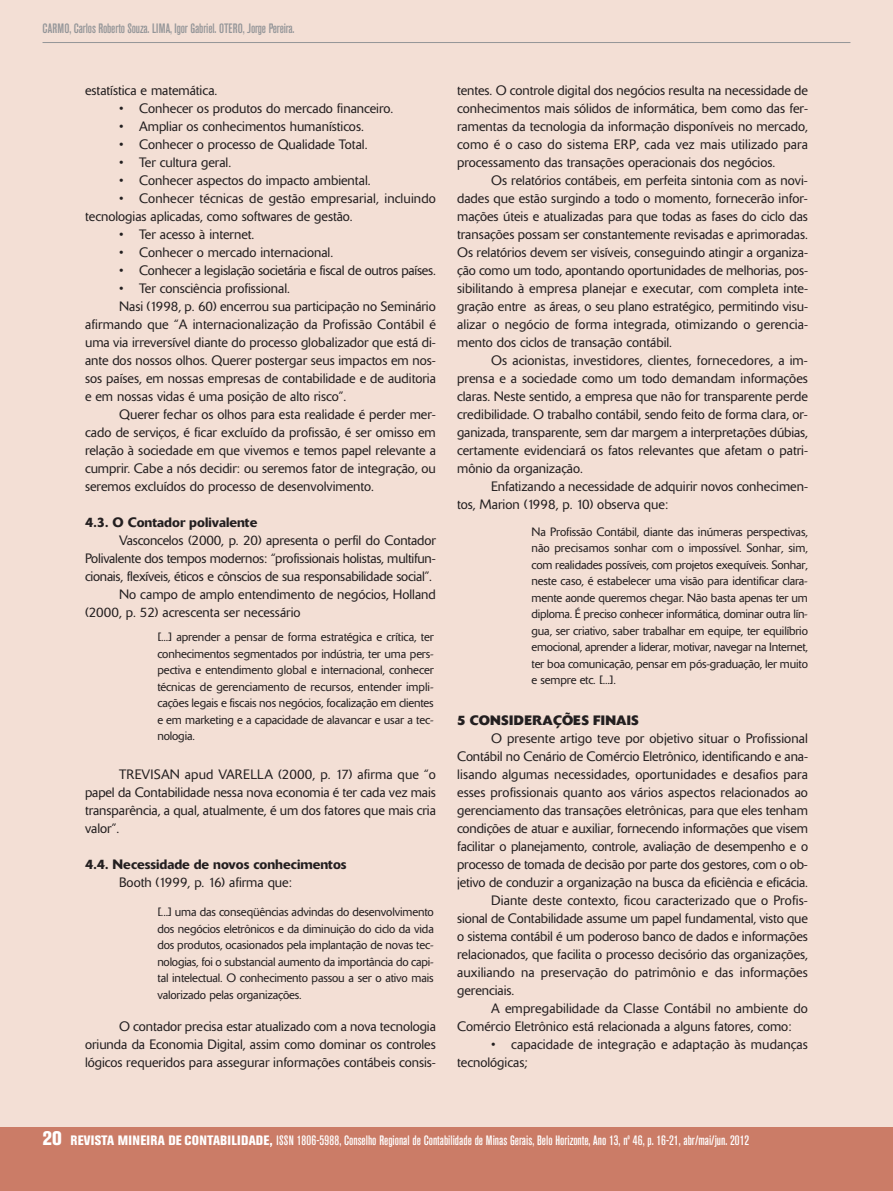
<style>
.page{position:relative;width:893px;height:1191px;background:#f3dfd5}
.page>*{position:absolute;margin:0;border:0;box-sizing:border-box;transform-origin:0 0}
.t1{font:300 13.5px/18px "Delta";color:#231f20;text-align:justify}
.t2{font:500 condensed 13.5px "Akzidenz Grotesk BE";color:#fff}
.t3{font:500 condensed 13.5px "Akzidenz Grotesk BE";letter-spacing:-.01em;color:#939598}
.t4{font:500 13.5px "Delta";color:#231f20}
.t5{font:700 13.5px "Delta";letter-spacing:.02em;color:#231f20}
.t6{font:300 12px/16.5px "Delta";letter-spacing:-.01em;color:#231f20;text-align:justify}
.s1{font-weight:800;font-size:19.5px}
.s2{font-weight:800}
</style>
<div class="page">
<div style="left:0;top:1127px;width:893px;height:64px;background:#cb7c67"></div>
<hr style="left:43px;top:42px;width:807px;height:1px;background:#939598">
<p class="t3" style="left:43px;top:23px;width:254px">CARMO, Carlos Roberto Souza. LIMA, Igor Gabriel. OTERO, Jorge Pereira.</p>
<p class="t1" style="left:85px;top:82px;width:134px">estatística e matemática.</p>
<p class="t1" style="left:119px;top:100px;width:276px">• Conhecer os produtos do mercado financeiro.</p>
<p class="t1" style="left:119px;top:118px;width:246px">• Ampliar os conhecimentos humanísticos.</p>
<p class="t1" style="left:119px;top:136px;width:250px">• Conhecer o processo de Qualidade Total.</p>
<p class="t1" style="left:119px;top:154px;width:114px">• Ter cultura geral.</p>
<p class="t1" style="left:119px;top:172px;width:253px">• Conhecer aspectos do impacto ambiental.</p>
<p class="t1" style="left:85px;top:190px;width:352px;text-indent:34px">• Conhecer técnicas de gestão empresarial, incluindo tecnologias aplicadas, como softwares de gestão.</p>
<p class="t1" style="left:119px;top:226px;width:137px">• Ter acesso à internet.</p>
<p class="t1" style="left:119px;top:244px;width:216px">• Conhecer o mercado internacional.</p>
<p class="t1" style="left:119px;top:262px;width:318px">• Conhecer a legislação societária e fiscal de outros países.</p>
<p class="t1" style="left:119px;top:280px;width:172px">• Ter consciência profissional.</p>
<p class="t1" style="left:119px;top:298px;width:318px">Nasi (1998, p. 60) encerrou sua participação no Seminário</p>
<p class="t1" style="left:85px;top:316px;width:352px">afirmando que “A internacionalização da Profissão Contábil é</p>
<p class="t1" style="left:85px;top:334px;width:352px">uma via irreversível diante do processo globalizador que está di-</p>
<p class="t1" style="left:85px;top:352px;width:352px">ante dos nossos olhos. Querer postergar seus impactos em nos-</p>
<p class="t1" style="left:85px;top:370px;width:352px">sos países, em nossas empresas de contabilidade e de auditoria</p>
<p class="t1" style="left:85px;top:388px;width:263px">e em nossas vidas é uma posição de alto risco”.</p>
<p class="t1" style="left:119px;top:406px;width:318px">Querer fechar os olhos para esta realidade é perder mer-</p>
<p class="t1" style="left:85px;top:424px;width:352px">cado de serviços, é ficar excluído da profissão, é ser omisso em</p>
<p class="t1" style="left:85px;top:442px;width:352px">relação à sociedade em que vivemos e temos papel relevante a</p>
<p class="t1" style="left:85px;top:460px;width:352px">cumprir. Cabe a nós decidir: ou seremos fator de integração, ou</p>
<p class="t1" style="left:85px;top:478px;width:290px">seremos excluídos do processo de desenvolvimento.</p>
<p class="t4" style="left:85px;top:517px;width:174px">4.3. O Contador polivalente</p>
<p class="t1" style="left:119px;top:532px;width:318px">Vasconcelos (2000, p. 20) apresenta o perfil do Contador</p>
<p class="t1" style="left:85px;top:550px;width:352px">Polivalente dos tempos modernos: “profissionais holistas, multifun-</p>
<p class="t1" style="left:85px;top:568px;width:349px">cionais, flexíveis, éticos e cônscios de sua responsabilidade social”.</p>
<p class="t1" style="left:119px;top:586px;width:318px">No campo de amplo entendimento de negócios, Holland</p>
<p class="t1" style="left:85px;top:604px;width:217px">(2000, p. 52) acrescenta ser necessário</p>
<p class="t6" style="left:157px;top:630px;width:278px">[...] aprender a pensar de forma estratégica e crítica, ter conhecimentos segmentados por indústria, ter uma pers&shy;pectiva e entendimento global e internacional, conhecer técnicas de gerenciamento de recursos, entender impli&shy;cações legais e fiscais nos negócios, focalização em clientes e em marketing e a capacidade de alavancar e usar a tec&shy;nologia.</p>
<p class="t1" style="left:85px;top:766px;width:352px;text-indent:34px">TREVISAN apud VARELLA (2000, p. 17) afirma que “o papel da Contabilidade nessa nova economia é ter cada vez mais transparência, a qual, atualmente, é um dos fatores que mais cria valor”.</p>
<p class="t4" style="left:85px;top:859px;width:263px">4.4. Necessidade de novos conhecimentos</p>
<p class="t1" style="left:119px;top:874px;width:175px">Booth (1999, p. 16) afirma que:</p>
<p class="t6" style="left:157px;top:905px;width:278px">[...] uma das conseqüências advindas do desenvolvimento dos negócios eletrônicos e da diminuição do ciclo da vida dos produtos, ocasionados pela implantação de novas tec&shy;nologias, foi o substancial aumento da importância do capi&shy;tal intelectual. O conhecimento passou a ser o ativo mais valorizado pelas organizações.</p>
<p class="t1" style="left:85px;top:1018px;width:352px;text-indent:34px">O contador precisa estar atualizado com a nova tecnologia oriunda da Economia Digital, assim como dominar os controles lógicos requeridos para assegurar informações contábeis consis-</p>
<p class="t1" style="left:457px;top:82px;width:352px">tentes. O controle digital dos negócios resulta na necessidade de conhecimentos mais sólidos de informática, bem como das fer&shy;ramentas da tecnologia da informação disponíveis no mercado, como é o caso do sistema ERP, cada vez mais utilizado para processamento das transações operacionais dos negócios.</p>
<p class="t1" style="left:457px;top:172px;width:352px;text-indent:34px">Os relatórios contábeis, em perfeita sintonia com as novi&shy;dades que estão surgindo a todo o momento, fornecerão infor&shy;mações úteis e atualizadas para que todas as fases do ciclo das transações possam ser constantemente revisadas e aprimoradas.<br>Os relatórios devem ser visíveis, conseguindo atingir a organiza&shy;ção como um todo, apontando oportunidades de melhorias, pos&shy;sibilitando à empresa planejar e executar, com completa inte&shy;gração entre as áreas, o seu plano estratégico, permitindo visu&shy;alizar o negócio de forma integrada, otimizando o gerencia&shy;mento dos ciclos de transação contábil.</p>
<p class="t1" style="left:457px;top:352px;width:352px;text-indent:34px">Os acionistas, investidores, clientes, fornecedores, a im&shy;prensa e a sociedade como um todo demandam informações claras. Neste sentido, a empresa que não for transparente perde credibilidade. O trabalho contábil, sendo feito de forma clara, or&shy;ganizada, transparente, sem dar margem a interpretações dúbias, certamente evidenciará os fatos relevantes que afetam o patri&shy;mônio da organização.</p>
<p class="t1" style="left:457px;top:478px;width:352px;text-indent:34px">Enfatizando a necessidade de adquirir novos conhecimen&shy;tos, Marion (1998, p. 10) observa que:</p>
<p class="t6" style="left:531px;top:525px;width:278px">Na Profissão Contábil, diante das inúmeras perspectivas, não precisamos sonhar com o impossível. Sonhar, sim, com realidades possíveis, com projetos exequíveis. Sonhar, neste caso, é estabelecer uma visão para identificar clara&shy;mente aonde queremos chegar. Não basta apenas ter um diploma. É preciso conhecer informática, dominar outra lín&shy;gua, ser criativo, saber trabalhar em equipe, ter equilíbrio emocional, aprender a liderar, motivar, navegar na Internet, ter boa comunicação, pensar em pós-graduação, ler muito e sempre etc. [...].</p>
<p class="t5" style="left:457px;top:715px;width:183px">5 CONSIDERAÇÕES FINAIS</p>
<p class="t1" style="left:491px;top:730px;width:318px">O presente artigo teve por objetivo situar o Profissional</p>
<p class="t1" style="left:457px;top:748px;width:352px">Contábil no Cenário de Comércio Eletrônico, identificando e ana-</p>
<p class="t1" style="left:457px;top:766px;width:352px">lisando algumas necessidades, oportunidades e desafios para</p>
<p class="t1" style="left:457px;top:784px;width:352px">esses profissionais quanto aos vários aspectos relacionados ao</p>
<p class="t1" style="left:457px;top:802px;width:352px">gerenciamento das transações eletrônicas, para que eles tenham</p>
<p class="t1" style="left:457px;top:820px;width:352px">condições de atuar e auxiliar, fornecendo informações que visem</p>
<p class="t1" style="left:457px;top:838px;width:352px">facilitar o planejamento, controle, avaliação de desempenho e o</p>
<p class="t1" style="left:457px;top:856px;width:352px">processo de tomada de decisão por parte dos gestores, com o ob-</p>
<p class="t1" style="left:457px;top:874px;width:352px">jetivo de conduzir a organização na busca da eficiência e eficácia.</p>
<p class="t1" style="left:491px;top:892px;width:318px">Diante deste contexto, ficou caracterizado que o Profis-</p>
<p class="t1" style="left:457px;top:910px;width:352px">sional de Contabilidade assume um papel fundamental, visto que</p>
<p class="t1" style="left:457px;top:928px;width:352px">o sistema contábil é um poderoso banco de dados e informações</p>
<p class="t1" style="left:457px;top:946px;width:352px">relacionados, que facilita o processo decisório das organizações,</p>
<p class="t1" style="left:457px;top:964px;width:352px">auxiliando na preservação do patrimônio e das informações</p>
<p class="t1" style="left:457px;top:982px;width:59px">gerenciais.</p>
<p class="t1" style="left:491px;top:1000px;width:318px">A empregabilidade da Classe Contábil no ambiente do</p>
<p class="t1" style="left:457px;top:1018px;width:336px">Comércio Eletrônico está relacionada a alguns fatores, como:</p>
<p class="t1" style="left:457px;top:1036px;width:352px;text-indent:34px">• capacidade de integração e adaptação às mudanças tecnológicas;</p>
<p class="t2" style="left:43px;top:1135px;width:708px"><span class="s1">20</span> <span class="s2">REVISTA MINEIRA DE CONTABILIDADE,</span> ISSN 1806-5988, Conselho Regional de Contabilidade de Minas Gerais, Belo Horizonte, Ano 13, nº 46, p. 16-21, abr/mai/jun. 2012</p>
</div>
